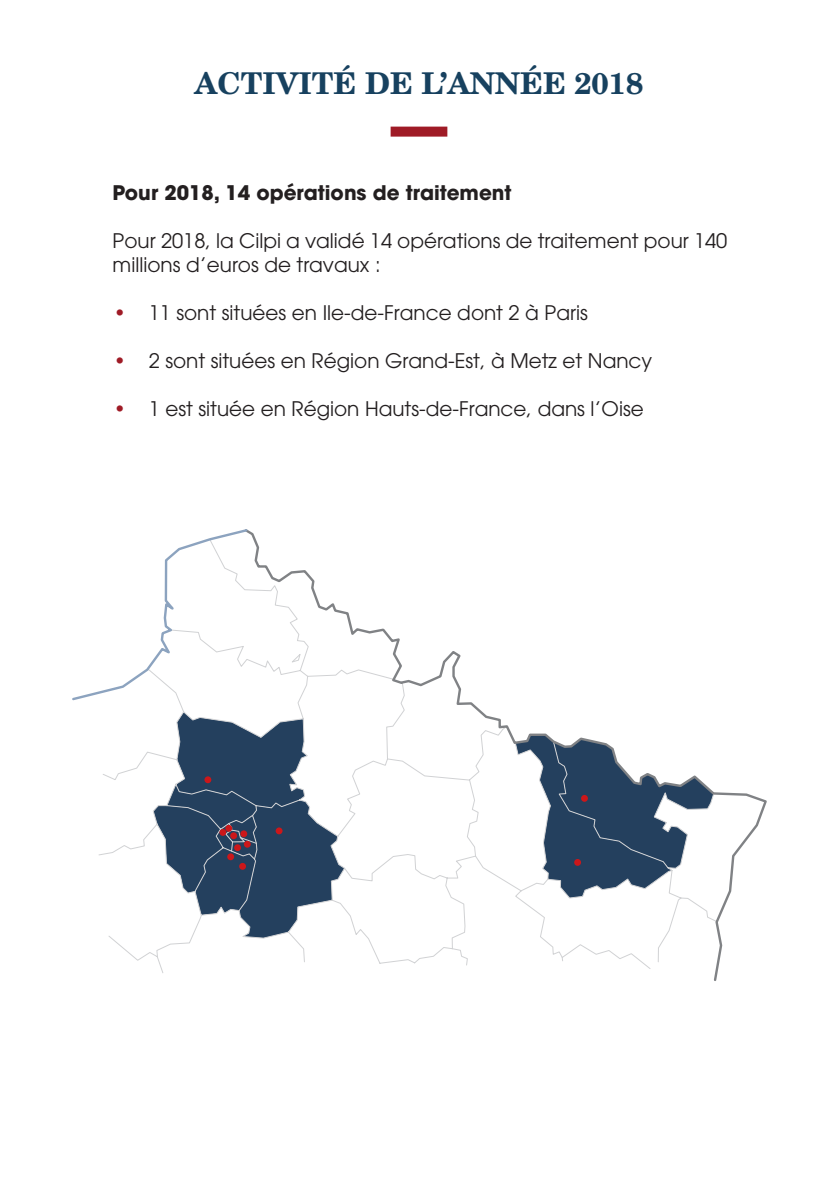
<style>
.page{position:relative;width:840px;height:1191px;background:#fff}
.page>*{position:absolute;margin:0;border:0;box-sizing:border-box;transform-origin:0 0}
.t1{font:700 30px "New Century Schlbk LT Std";color:#17415f}
.t2{font:20px/24px "ITC Avant Garde Std";color:#231f20}
.t3{font:700 20px "ITC Avant Garde Std";color:#231f20}
.s1{font-weight:700;color:#9f1b26}
</style>
<div class="page">
<div style="left:390px;top:127px;width:57px;height:10px;background:#9f1b26"></div>
<svg style="left:72px;top:529px;width:693px;height:450px"></svg>
<div style="left:574px;top:859px;width:6px;height:7px;background:#cc171a;border-radius:50%"></div>
<svg style="left:580px;top:795px;width:7px;height:7px"></svg>
<div style="left:204px;top:776px;width:7px;height:7px;background:#cc171a;border-radius:50%"></div>
<div style="left:230px;top:832px;width:7px;height:7px;background:#cc171a;border-radius:50%"></div>
<div style="left:225px;top:825px;width:7px;height:6px;background:#cc171a;border-radius:50%"></div>
<div style="left:219px;top:829px;width:7px;height:7px;background:#cc171a;border-radius:50%"></div>
<div style="left:275px;top:827px;width:7px;height:7px;background:#cc171a;border-radius:50%"></div>
<div style="left:244px;top:841px;width:7px;height:6px;background:#cc171a;border-radius:50%"></div>
<div style="left:239px;top:863px;width:7px;height:6px;background:#cc171a;border-radius:50%"></div>
<div style="left:227px;top:853px;width:7px;height:7px;background:#cc171a;border-radius:50%"></div>
<div style="left:240px;top:830px;width:7px;height:7px;background:#cc171a;border-radius:50%"></div>
<div style="left:234px;top:844px;width:7px;height:7px;background:#cc171a;border-radius:50%"></div>
<p class="t1" style="left:194px;top:64px;width:450px">ACTIVITÉ DE L’ANNÉE 2018</p>
<p class="t3" style="left:113px;top:179px;width:400px">Pour 2018, 14 opérations de traitement</p>
<p class="t2" style="left:113px;top:228px;width:616px">Pour 2018, la Cilpi a validé 14 opérations de traitement pour 140 millions d’euros de travaux :</p>
<p class="t2" style="left:113px;top:300px;width:476px"><span class="s1">•</span> 11 sont situées en Ile-de-France dont 2 à Paris</p>
<p class="t2" style="left:113px;top:348px;width:541px"><span class="s1">•</span> 2 sont situées en Région Grand-Est, à Metz et Nancy</p>
<p class="t2" style="left:113px;top:396px;width:532px"><span class="s1">•</span> 1 est située en Région Hauts-de-France, dans l’Oise</p>
</div>
